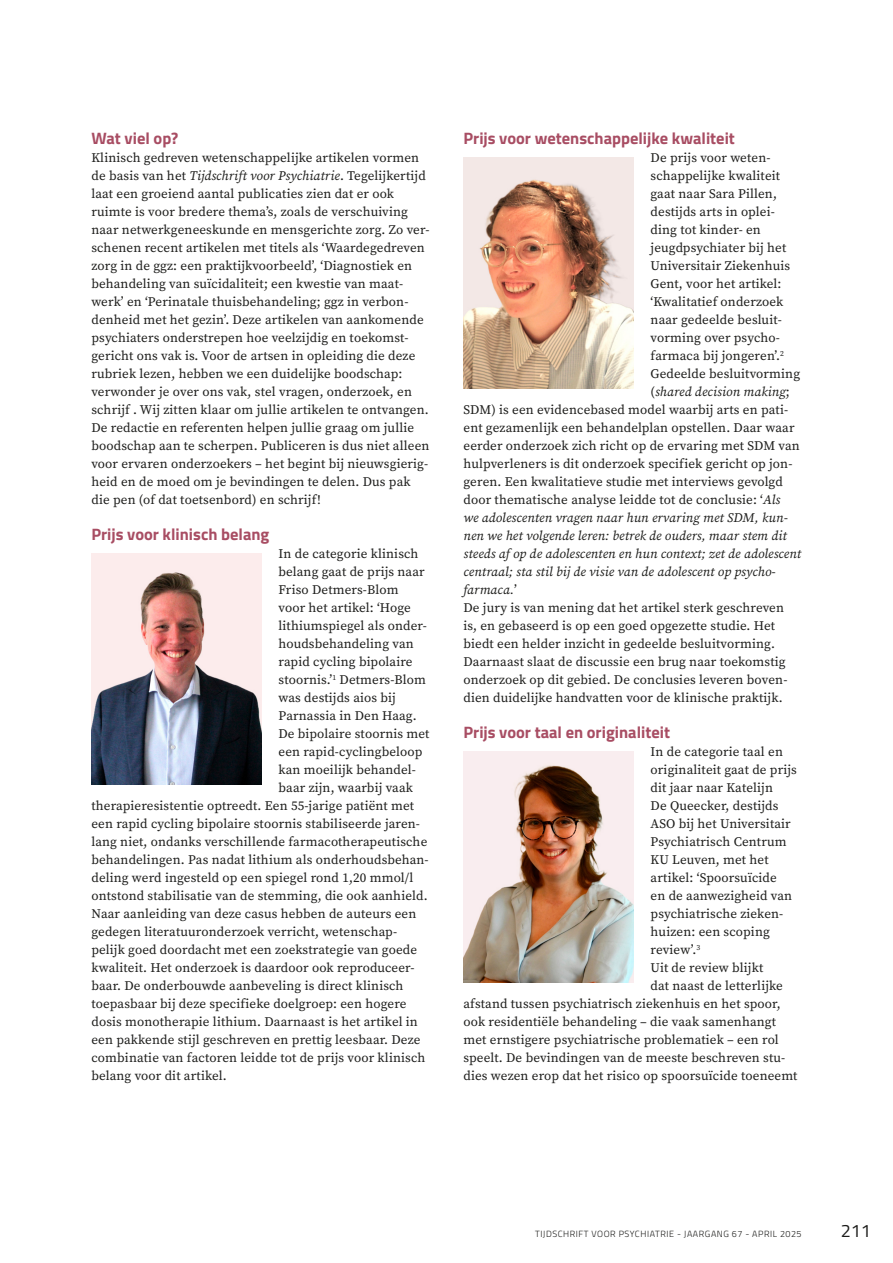
<style>
.page{position:relative;width:893px;height:1263px;background:#fff}
.page>*{position:absolute;margin:0;border:0;box-sizing:border-box;transform-origin:0 0}
.t1{font:18px "Titillium Web";color:#1d1d1b}
.k2{font:700 16.5px "Titillium Web";color:#a84d63}
.standaard{font:13.2px/18px "Source Serif Variable";letter-spacing:.01em;color:#1d1d1b}
.standaard-2{font:italic 13.2px "Source Serif Variable";letter-spacing:.01em;color:#1d1d1b}
.t2{font:300 9px "Titillium Web";letter-spacing:.06em;color:#1d1d1b}
.s1{font-style:italic}
.s2{font-style:normal}
</style>
<div class="page">
<img style="left:91px;top:554px;width:170px;height:230px">
<img style="left:463px;top:158px;width:171px;height:230px">
<img style="left:463px;top:752px;width:171px;height:230px">
<p class="k2" style="left:91px;top:126px;width:88px">Wat viel op?</p>
<p class="standaard" style="left:91px;top:149px;width:340px">Klinisch gedreven wetenschappelijke artikelen vormen de basis van het <span class="s1">Tijdschrift voor Psychiatrie</span>. Tegelijkertijd laat een groeiend aantal publicaties zien dat er ook ruimte is voor bredere thema’s, zoals de verschuiving naar netwerkgeneeskunde en mensgerichte zorg. Zo ver&shy;schenen recent artikelen met titels als ‘Waardegedreven zorg in de ggz: een praktijkvoorbeeld’, ‘Diagnostiek en behandeling van suïcidaliteit; een kwestie van maat&shy;werk’ en ‘Perinatale thuisbehandeling; ggz in verbon&shy;denheid met het gezin’. Deze artikelen van aankomende psychiaters onderstrepen hoe veelzijdig en toekomst&shy;gericht ons vak is. Voor de artsen in opleiding die deze rubriek lezen, hebben we een duidelijke boodschap: verwonder je over ons vak, stel vragen, onderzoek, en schrijf . Wij zitten klaar om jullie artikelen te ontvangen.<br>De redactie en referenten helpen jullie graag om jullie boodschap aan te scherpen. Publiceren is dus niet alleen voor ervaren onderzoekers – het begint bij nieuwsgierig&shy;heid en de moed om je bevindingen te delen. Dus pak die pen (of dat toetsenbord) en schrijf!</p>
<p class="k2" style="left:91px;top:522px;width:179px">Prijs voor klinisch belang</p>
<p class="standaard" style="left:279px;top:545px;width:150px">In de categorie klinisch belang gaat de prijs naar<br>Friso Detmers-Blom voor het artikel: ‘Hoge lithiumspiegel als onder&shy;houdsbehandeling van rapid cycling bipolaire stoornis.’<sup>1</sup> Detmers-Blom was destijds aios bij<br>Parnassia in Den Haag.</p>
<p class="standaard" style="left:279px;top:725px;width:152px">De bipolaire stoornis met</p>
<p class="standaard" style="left:279px;top:743px;width:145px">een rapid-cyclingbeloop</p>
<p class="standaard" style="left:279px;top:761px;width:139px">kan moeilijk behandel-</p>
<p class="standaard" style="left:279px;top:779px;width:136px">baar zijn, waarbij vaak</p>
<p class="standaard" style="left:91px;top:797px;width:324px">therapieresistentie optreedt. Een 55-jarige patiënt met</p>
<p class="standaard" style="left:91px;top:815px;width:330px">een rapid cycling bipolaire stoornis stabiliseerde jaren-</p>
<p class="standaard" style="left:91px;top:833px;width:337px">lang niet, ondanks verschillende farmacotherapeutische</p>
<p class="standaard" style="left:91px;top:851px;width:339px">behandelingen. Pas nadat lithium als onderhoudsbehan-</p>
<p class="standaard" style="left:91px;top:869px;width:323px">deling werd ingesteld op een spiegel rond 1,20 mmol/l</p>
<p class="standaard" style="left:91px;top:887px;width:338px">ontstond stabilisatie van de stemming, die ook aanhield.</p>
<p class="standaard" style="left:91px;top:905px;width:335px">Naar aanleiding van deze casus hebben de auteurs een gedegen literatuuronderzoek verricht, wetenschap&shy;pelijk goed doordacht met een zoekstrategie van goede kwaliteit. Het onderzoek is daardoor ook reproduceer&shy;baar. De onderbouwde aanbeveling is direct klinisch toepasbaar bij deze specifieke doelgroep: een hogere dosis monotherapie lithium. Daarnaast is het artikel in een pakkende stijl geschreven en prettig leesbaar. Deze combinatie van factoren leidde tot de prijs voor klinisch belang voor dit artikel.</p>
<p class="k2" style="left:463px;top:126px;width:273px">Prijs voor wetenschappelijke kwaliteit</p>
<p class="standaard" style="left:651px;top:149px;width:121px">De prijs voor weten-</p>
<p class="standaard" style="left:651px;top:167px;width:131px">schappelijke kwaliteit</p>
<p class="standaard" style="left:651px;top:185px;width:128px">gaat naar Sara Pillen,</p>
<p class="standaard" style="left:651px;top:203px;width:126px">destijds arts in oplei-</p>
<p class="standaard" style="left:651px;top:221px;width:112px">ding tot kinder- en</p>
<p class="standaard" style="left:651px;top:239px;width:137px">jeugdpsychiater bij het</p>
<p class="standaard" style="left:651px;top:257px;width:141px">Universitair Ziekenhuis</p>
<p class="standaard" style="left:651px;top:275px;width:132px">Gent, voor het artikel:</p>
<p class="standaard" style="left:651px;top:293px;width:134px">‘Kwalitatief onderzoek</p>
<p class="standaard" style="left:651px;top:311px;width:133px">naar gedeelde besluit-</p>
<p class="standaard" style="left:651px;top:329px;width:131px">vorming over psycho-</p>
<p class="standaard" style="left:651px;top:347px;width:135px">farmaca bij jongeren’.<sup>2</sup></p>
<p class="standaard" style="left:651px;top:365px;width:151px">Gedeelde besluitvorming</p>
<p class="standaard-2" style="left:651px;top:383px;width:141px"><span class="s2">(</span>shared decision making<span class="s2">;</span></p>
<p class="standaard" style="left:463px;top:401px;width:326px">SDM) is een evidencebased model waarbij arts en pati-</p>
<p class="standaard" style="left:463px;top:419px;width:333px">ënt gezamenlijk een behandelplan opstellen. Daar waar</p>
<p class="standaard" style="left:463px;top:437px;width:338px">eerder onderzoek zich richt op de ervaring met SDM van</p>
<p class="standaard" style="left:463px;top:455px;width:330px">hulpverleners is dit onderzoek specifiek gericht op jon-</p>
<p class="standaard" style="left:463px;top:473px;width:321px">geren. Een kwalitatieve studie met interviews gevolgd</p>
<p class="standaard" style="left:463px;top:491px;width:318px">door thematische analyse leidde tot de conclusie: ‘<span class="s1">Als</span></p>
<p class="standaard-2" style="left:463px;top:509px;width:326px">we adolescenten vragen naar hun ervaring met SDM, kun-</p>
<p class="standaard-2" style="left:463px;top:527px;width:325px">nen we het volgende leren: betrek de ouders, maar stem dit</p>
<p class="standaard-2" style="left:463px;top:545px;width:339px">steeds af op de adolescenten en hun context; zet de adolescent</p>
<p class="standaard-2" style="left:463px;top:563px;width:314px">centraal; sta stil bij de visie van de adolescent op psycho-</p>
<p class="standaard-2" style="left:463px;top:581px;width:55px">farmaca.<span class="s2">’</span></p>
<p class="standaard" style="left:463px;top:599px;width:325px">De jury is van mening dat het artikel sterk geschreven is, en gebaseerd is op een goed opgezette studie. Het biedt een helder inzicht in gedeelde besluitvorming.<br>Daarnaast slaat de discussie een brug naar toekomstig onderzoek op dit gebied. De conclusies leveren boven&shy;dien duidelijke handvatten voor de klinische praktijk.</p>
<p class="k2" style="left:463px;top:720px;width:208px">Prijs voor taal en originaliteit</p>
<p class="standaard" style="left:651px;top:743px;width:148px">In de categorie taal en originaliteit gaat de prijs dit jaar naar Katelijn<br>De Queecker, destijds<br>ASO bij het Universitair<br>Psychiatrisch Centrum<br>KU Leuven, met het artikel: ‘Spoorsuïcide<br>en de aanwezigheid van psychiatrische zieken&shy;huizen: een scoping review’.<sup>3</sup></p>
<p class="standaard" style="left:651px;top:959px;width:114px">Uit de review blijkt</p>
<p class="standaard" style="left:651px;top:977px;width:134px">dat naast de letterlijke</p>
<p class="standaard" style="left:463px;top:995px;width:319px">afstand tussen psychiatrisch ziekenhuis en het spoor,</p>
<p class="standaard" style="left:463px;top:1013px;width:314px">ook residentiële behandeling – die vaak samenhangt</p>
<p class="standaard" style="left:463px;top:1031px;width:317px">met ernstigere psychiatrische problematiek – een rol</p>
<p class="standaard" style="left:463px;top:1049px;width:323px">speelt. De bevindingen van de meeste beschreven stu-</p>
<p class="standaard" style="left:463px;top:1067px;width:336px">dies wezen erop dat het risico op spoorsuïcide toeneemt</p>
<p class="t2" style="left:535px;top:1228px;width:268px">TIJDSCHRIFT VOOR PSYCHIATRIE - JAARGANG 67 - APRIL 2025</p>
<h1 class="t1" style="left:841px;top:1218px;width:32px">211</h1>
</div>
